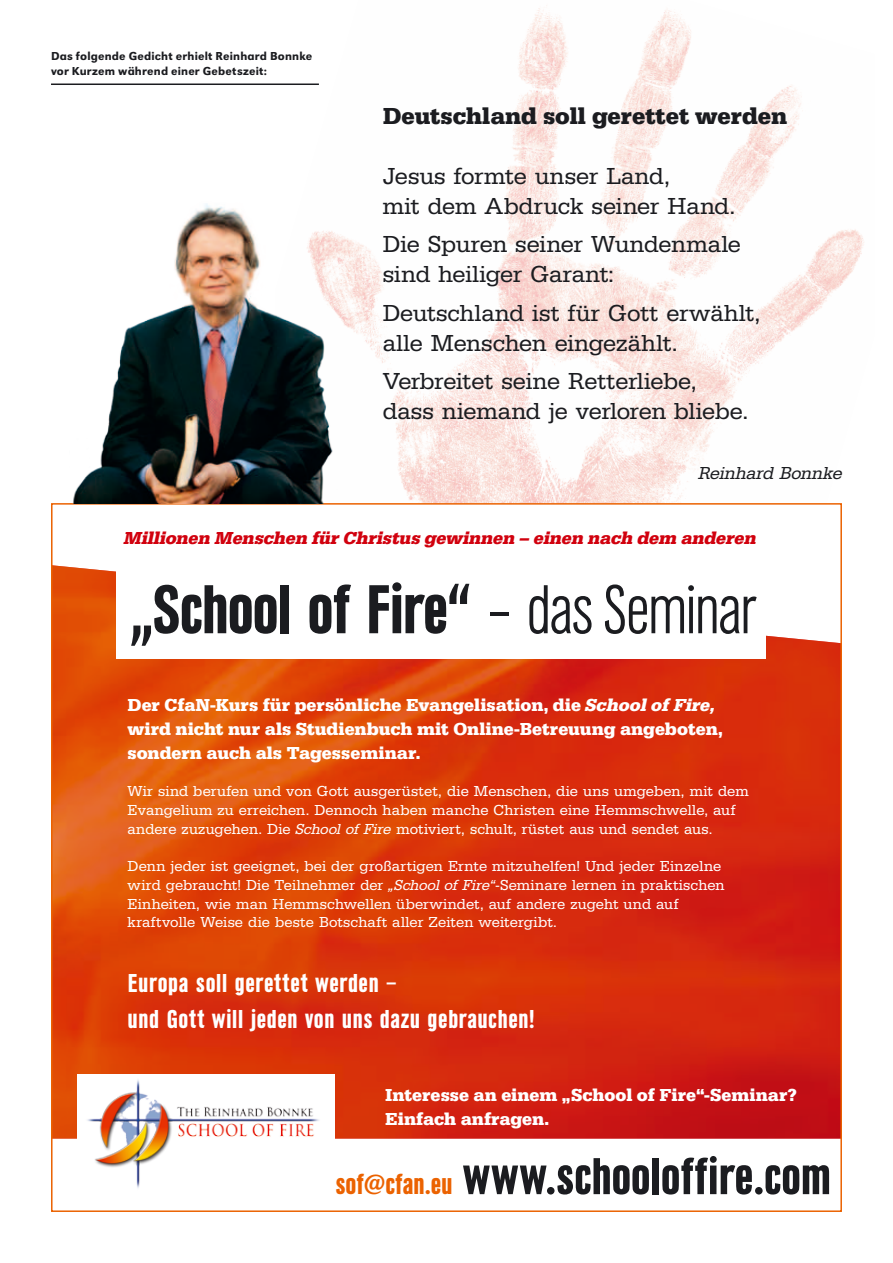
<style>
.page{position:relative;width:893px;height:1263px;background:#fff}
.page>*{position:absolute;margin:0;border:0;box-sizing:border-box;transform-origin:0 0}
.t1{font:72px "URW Grotesk TOT Bol Con";letter-spacing:-.02em;color:#1b1c20}
.t2{font:54px "URW Grotesk TOT Bol Con";letter-spacing:-.005em;color:#1b1c20}
.t3{font:30px "URW Grotesk TOT Bol Con";color:#eb6200}
.t4{font:27px/36px "URW Grotesk TOT Bol Con";letter-spacing:.01em;color:#fff}
.t5{font:24px/30px "URW Egyptienne TOT";letter-spacing:-.005em;color:#1b1c20}
.t6{font:700 24px "URW Egyptienne TOT";color:#1b1c20}
.t7{font:700 18px/24px "URW Egyptienne TOT";color:#fff}
.t8{font:italic 700 18px "URW Egyptienne TOT";letter-spacing:-.005em;color:#d1010e}
.t9{font:italic 18px "URW Egyptienne TOT";letter-spacing:-.01em;color:#1b1c20}
.t10{font:15px/18.8px "URW Egyptienne TOT";letter-spacing:.005em;color:#fff}
.t11{font:500 12px/15px "URW Grotesk TOT";letter-spacing:.015em;color:#1b1c20}
.s1{font-family:"URW Grotesk TOT Lig Con"}
.s2{font-style:italic}
</style>
<div class="page">
<img style="left:353px;top:5px;width:511px;height:498px">
<img style="left:54px;top:565px;width:785px;height:573px">
<img style="left:77px;top:1074px;width:255px;height:114px">
<div style="left:116px;top:565px;width:649px;height:94px;background:#fff"></div>
<img style="left:73px;top:203px;width:280px;height:300px">
<hr style="left:51px;top:83px;width:268px;height:2px;background:#1b1c20">
<hr style="left:892px;top:278px;width:1px;height:141px;background:#1b1c20">
<p class="t11" style="left:51px;top:49px;width:263px">Das folgende Gedicht erhielt Reinhard Bonnke vor Kurzem während einer Gebetszeit:</p>
<h3 class="t6" style="left:383px;top:102px;width:406px">Deutschland soll gerettet werden</h3>
<h3 class="t5" style="left:383px;top:162px;width:354px">Jesus formte unser Land,<br>mit dem Abdruck seiner Hand.</h3>
<h3 class="t5" style="left:383px;top:230px;width:360px">Die Spuren seiner Wundenmale sind heiliger Garant:</h3>
<h3 class="t5" style="left:383px;top:299px;width:379px">Deutschland ist für Gott erwählt, alle Menschen eingezählt.</h3>
<h3 class="t5" style="left:383px;top:367px;width:367px">Verbreitet seine Retterliebe, dass niemand je verloren bliebe.</h3>
<p class="t9" style="left:699px;top:463px;width:145px">Reinhard Bonnke</p>
<p class="t8" style="left:124px;top:527px;width:634px">Millionen Menschen für Christus gewinnen – einen nach dem anderen</p>
<h1 class="t1" style="left:128px;top:571px;width:629px">„School of Fire“ <span class="s1">– das Seminar</span></h1>
<p class="t7" style="left:128px;top:693px;width:597px">Der CfaN-Kurs für persönliche Evangelisation, die <span class="s2">School of Fire, </span>wird nicht nur als Studienbuch mit Online-Betreuung angeboten, sondern auch als Tagesseminar.</p>
<p class="t10" style="left:128px;top:782px;width:623px">Wir sind berufen und von Gott ausgerüstet, die Menschen, die uns umgeben, mit dem<br>Evangelium zu erreichen. Dennoch haben manche Christen eine Hemmschwelle, auf andere zuzugehen. Die <span class="s2">School of Fire</span> motiviert, schult, rüstet aus und sendet aus.</p>
<p class="t10" style="left:128px;top:857px;width:598px">Denn jeder ist geeignet, bei der großartigen Ernte mitzuhelfen! Und jeder Einzelne wird gebraucht! Die Teilnehmer der <span class="s2">„School of Fire“</span>-Seminare lernen in praktischen Einheiten, wie man Hemmschwellen überwindet, auf andere zugeht und auf kraftvolle Weise die beste Botschaft aller Zeiten weitergibt.</p>
<h3 class="t4" style="left:128px;top:965px;width:409px">Europa soll gerettet werden –<br>und Gott will jeden von uns dazu gebrauchen!</h3>
<p class="t7" style="left:385px;top:1083px;width:413px">Interesse an einem „School of Fire“-Seminar?<br>Einfach anfragen.</p>
<h3 class="t3" style="left:335px;top:1168px;width:119px">sof@cfan.eu</h3>
<h2 class="t2" style="left:463px;top:1147px;width:370px">www.schooloffire.com</h2>
</div>
